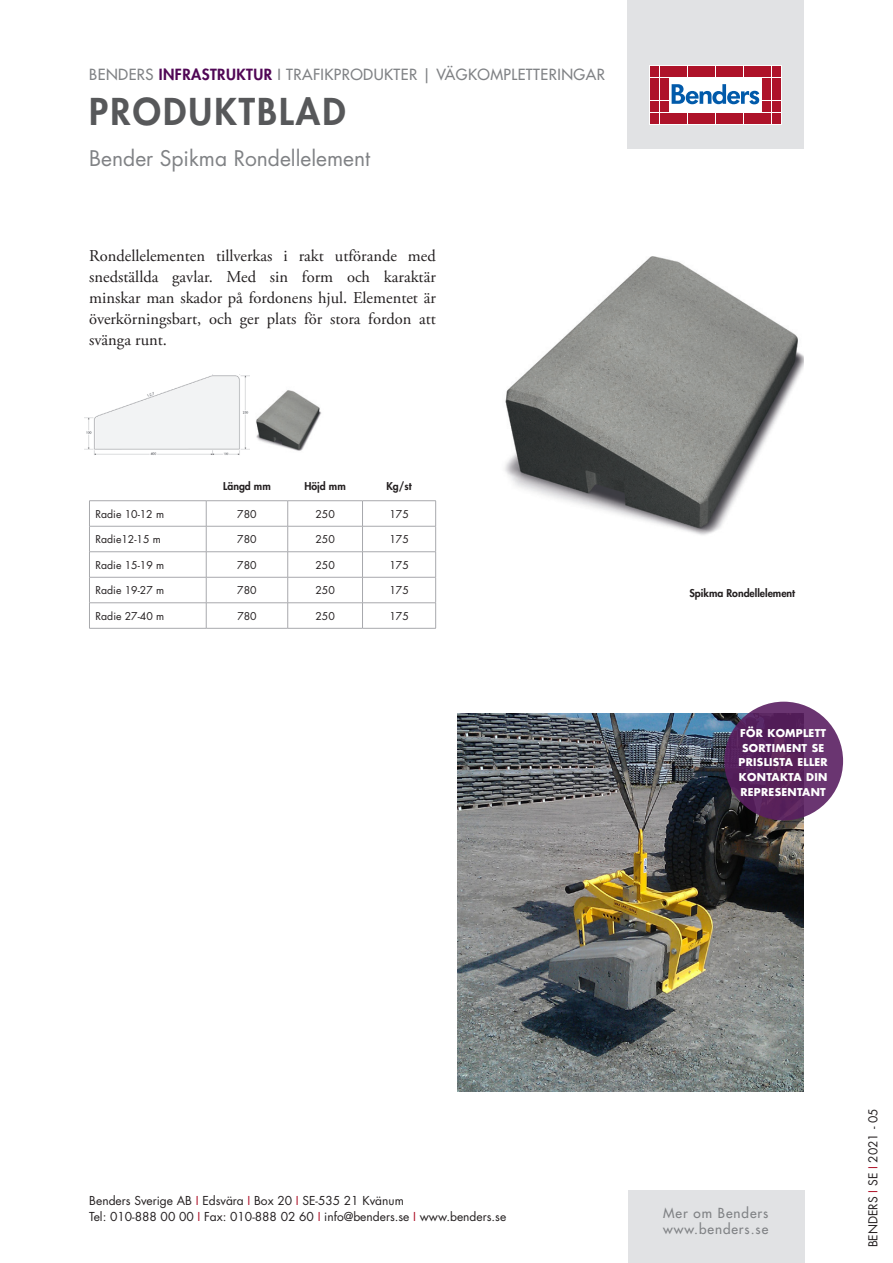
<style>
.page{position:relative;width:893px;height:1263px;background:#fff}
.page>*{position:absolute;margin:0;border:0;box-sizing:border-box;transform-origin:0 0}
.t1{font:800 36px "Futura Std";letter-spacing:.06em;color:#57585a}
.t2{font:21px "Futura Std";color:#808285}
.t3{font:16.5px/21px "Adobe Garamond Pro";color:#231f20;text-align:justify}
.t4{font:500 15px "Futura Std";letter-spacing:.03em;color:#808285}
.t5{font:500 13.5px/16.2px "Futura Std";letter-spacing:.07em;color:#808285}
.t6{font:12px/16.5px "Futura Std";color:#231f20}
.t7{font:10.5px "Futura Std";color:#231f20}
.t8{font:700 10.5px/14.7px "Futura Std";letter-spacing:.025em;color:#fff;text-align:center}
.t9{font:800 10.5px "Futura Std";color:#231f20}
.s1{font-weight:800;color:#500755}
.s2{color:#ae1229}
</style>
<div class="page">
<div style="left:627px;top:0;width:177px;height:149px;background:#e1e2e4"></div>
<div style="left:649px;top:66px;width:132px;height:58px;background:#fff;border:1px solid #fff"></div>
<div style="left:651px;top:67px;width:8px;height:10px;background:#ae1229"></div>
<div style="left:660px;top:67px;width:8px;height:10px;background:#ae1229"></div>
<div style="left:651px;top:78px;width:8px;height:11px;background:#ae1229"></div>
<div style="left:660px;top:78px;width:8px;height:11px;background:#ae1229"></div>
<div style="left:651px;top:90px;width:8px;height:10px;background:#ae1229"></div>
<div style="left:660px;top:90px;width:8px;height:10px;background:#ae1229"></div>
<div style="left:651px;top:101px;width:8px;height:11px;background:#ae1229"></div>
<div style="left:660px;top:101px;width:8px;height:11px;background:#ae1229"></div>
<div style="left:651px;top:113px;width:8px;height:10px;background:#ae1229"></div>
<div style="left:660px;top:113px;width:8px;height:10px;background:#ae1229"></div>
<div style="left:669px;top:67px;width:8px;height:10px;background:#ae1229"></div>
<div style="left:679px;top:67px;width:8px;height:10px;background:#ae1229"></div>
<div style="left:688px;top:67px;width:8px;height:10px;background:#ae1229"></div>
<div style="left:697px;top:67px;width:9px;height:10px;background:#ae1229"></div>
<div style="left:707px;top:67px;width:8px;height:10px;background:#ae1229"></div>
<div style="left:716px;top:67px;width:8px;height:10px;background:#ae1229"></div>
<div style="left:725px;top:67px;width:9px;height:10px;background:#ae1229"></div>
<div style="left:735px;top:67px;width:8px;height:10px;background:#ae1229"></div>
<div style="left:744px;top:67px;width:8px;height:10px;background:#ae1229"></div>
<div style="left:753px;top:67px;width:9px;height:10px;background:#ae1229"></div>
<div style="left:669px;top:113px;width:8px;height:10px;background:#ae1229"></div>
<div style="left:679px;top:113px;width:8px;height:10px;background:#ae1229"></div>
<div style="left:688px;top:113px;width:8px;height:10px;background:#ae1229"></div>
<div style="left:697px;top:113px;width:9px;height:10px;background:#ae1229"></div>
<div style="left:707px;top:113px;width:8px;height:10px;background:#ae1229"></div>
<div style="left:716px;top:113px;width:8px;height:10px;background:#ae1229"></div>
<div style="left:725px;top:113px;width:9px;height:10px;background:#ae1229"></div>
<div style="left:735px;top:113px;width:8px;height:10px;background:#ae1229"></div>
<div style="left:744px;top:113px;width:8px;height:10px;background:#ae1229"></div>
<div style="left:753px;top:113px;width:9px;height:10px;background:#ae1229"></div>
<div style="left:763px;top:67px;width:8px;height:10px;background:#ae1229"></div>
<div style="left:772px;top:67px;width:8px;height:10px;background:#ae1229"></div>
<div style="left:763px;top:78px;width:8px;height:11px;background:#ae1229"></div>
<div style="left:772px;top:78px;width:8px;height:11px;background:#ae1229"></div>
<div style="left:763px;top:90px;width:8px;height:10px;background:#ae1229"></div>
<div style="left:772px;top:90px;width:8px;height:10px;background:#ae1229"></div>
<div style="left:763px;top:101px;width:8px;height:11px;background:#ae1229"></div>
<div style="left:772px;top:101px;width:8px;height:11px;background:#ae1229"></div>
<div style="left:763px;top:113px;width:8px;height:10px;background:#ae1229"></div>
<div style="left:772px;top:113px;width:8px;height:10px;background:#ae1229"></div>
<svg style="left:672px;top:84px;width:87px;height:20px"></svg>
<div style="left:628px;top:1191px;width:176px;height:72px;background:#e1e2e4"></div>
<img style="left:504px;top:256px;width:300px;height:279px">
<img style="left:457px;top:713px;width:347px;height:379px">
<img style="left:256px;top:390px;width:65px;height:61px">
<hr style="left:89px;top:500px;width:117px;height:1px;background:#a8a9ad">
<hr style="left:206px;top:500px;width:82px;height:1px;background:#a8a9ad">
<hr style="left:288px;top:500px;width:74px;height:1px;background:#a8a9ad">
<hr style="left:362px;top:500px;width:74px;height:1px;background:#a8a9ad">
<hr style="left:89px;top:526px;width:117px;height:1px;background:#a8a9ad">
<hr style="left:206px;top:526px;width:82px;height:1px;background:#a8a9ad">
<hr style="left:288px;top:526px;width:74px;height:1px;background:#a8a9ad">
<hr style="left:362px;top:526px;width:74px;height:1px;background:#a8a9ad">
<hr style="left:89px;top:551px;width:117px;height:1px;background:#a8a9ad">
<hr style="left:206px;top:551px;width:82px;height:1px;background:#a8a9ad">
<hr style="left:288px;top:551px;width:74px;height:1px;background:#a8a9ad">
<hr style="left:362px;top:551px;width:74px;height:1px;background:#a8a9ad">
<hr style="left:89px;top:577px;width:117px;height:1px;background:#a8a9ad">
<hr style="left:206px;top:577px;width:82px;height:1px;background:#a8a9ad">
<hr style="left:288px;top:577px;width:74px;height:1px;background:#a8a9ad">
<hr style="left:362px;top:577px;width:74px;height:1px;background:#a8a9ad">
<hr style="left:89px;top:602px;width:117px;height:1px;background:#a8a9ad">
<svg style="left:89px;top:501px;width:1px;height:127px"></svg>
<hr style="left:206px;top:602px;width:82px;height:1px;background:#a8a9ad">
<svg style="left:206px;top:501px;width:1px;height:127px"></svg>
<hr style="left:288px;top:602px;width:74px;height:1px;background:#a8a9ad">
<svg style="left:287px;top:501px;width:1px;height:127px"></svg>
<hr style="left:362px;top:602px;width:74px;height:1px;background:#a8a9ad">
<svg style="left:362px;top:501px;width:1px;height:127px"></svg>
<svg style="left:435px;top:501px;width:1px;height:127px"></svg>
<hr style="left:89px;top:628px;width:117px;height:1px;background:#a8a9ad">
<hr style="left:206px;top:628px;width:82px;height:1px;background:#a8a9ad">
<hr style="left:288px;top:628px;width:74px;height:1px;background:#a8a9ad">
<hr style="left:362px;top:628px;width:74px;height:1px;background:#a8a9ad">
<img style="left:84px;top:374px;width:165px;height:81px">
<svg style="left:724px;top:702px;width:119px;height:118px;background:#5d2862"></svg>
<p class="t4" style="left:89px;top:65px;width:517px">BENDERS <span class="s1">INFRASTRUKTUR</span> I TRAFIKPRODUKTER | VÄGKOMPLETTERINGAR</p>
<h1 class="t1" style="left:89px;top:89px;width:258px">PRODUKTBLAD</h1>
<p class="t2" style="left:89px;top:145px;width:282px">Bender Spikma Rondellelement</p>
<p class="t3" style="left:89px;top:246px;width:348px">Rondellelementen tillverkas i rakt utförande med snedställda gavlar. Med sin form och karaktär minskar man skador på fordonens hjul. Elementet är överkörningsbart, och ger plats för stora fordon att svänga runt.</p>
<p class="t9" style="left:223px;top:479px;width:49px">Längd mm</p>
<p class="t9" style="left:304px;top:479px;width:43px">Höjd mm</p>
<p class="t9" style="left:386px;top:479px;width:27px">Kg/st</p>
<p class="t7" style="left:95px;top:507px;width:70px">Radie 10-12 m</p>
<p class="t7" style="left:237px;top:507px;width:21px">780</p>
<p class="t7" style="left:315px;top:507px;width:21px">250</p>
<p class="t7" style="left:389px;top:507px;width:21px">175</p>
<p class="t7" style="left:95px;top:533px;width:67px">Radie12-15 m</p>
<p class="t7" style="left:237px;top:533px;width:21px">780</p>
<p class="t7" style="left:315px;top:533px;width:21px">250</p>
<p class="t7" style="left:389px;top:533px;width:21px">175</p>
<p class="t7" style="left:96px;top:558px;width:70px">Radie 15-19 m</p>
<p class="t7" style="left:237px;top:558px;width:21px">780</p>
<p class="t7" style="left:315px;top:558px;width:21px">250</p>
<p class="t7" style="left:389px;top:558px;width:21px">175</p>
<p class="t7" style="left:96px;top:584px;width:70px">Radie 19-27 m</p>
<p class="t7" style="left:237px;top:584px;width:21px">780</p>
<p class="t7" style="left:315px;top:584px;width:21px">250</p>
<p class="t7" style="left:389px;top:584px;width:21px">175</p>
<p class="t7" style="left:96px;top:609px;width:70px">Radie 27-40 m</p>
<p class="t7" style="left:237px;top:609px;width:21px">780</p>
<p class="t7" style="left:315px;top:609px;width:21px">250</p>
<p class="t7" style="left:389px;top:609px;width:21px">175</p>
<p class="t9" style="left:689px;top:586px;width:107px">Spikma Rondellelement</p>
<p class="t8" style="left:739px;top:726px;width:91px">FÖR KOMPLETT<br>SORTIMENT SE<br>PRISLISTA ELLER<br>KONTAKTA DIN<br>REPRESENTANT</p>
<p class="t6" style="left:89px;top:1192px;width:418px">Benders Sverige AB <span class="s2">I</span> Edsvära <span class="s2">I</span> Box 20 <span class="s2">I</span> SE-535 21 Kvänum<br>Tel: 010-888 00 00 <span class="s2">I</span> Fax: 010-888 02 60 <span class="s2">I</span> info@benders.se <span class="s2">I</span> www.benders.se</p>
<p class="t5" style="left:663px;top:1205px;width:107px">Mer om Benders www.benders.se</p>
<p class="t6" style="left:865px;top:1247px;width:140px;rotate:-90deg">BENDERS <span class="s2">I</span> SE <span class="s2">I</span> 2021 - 05</p>
</div>
